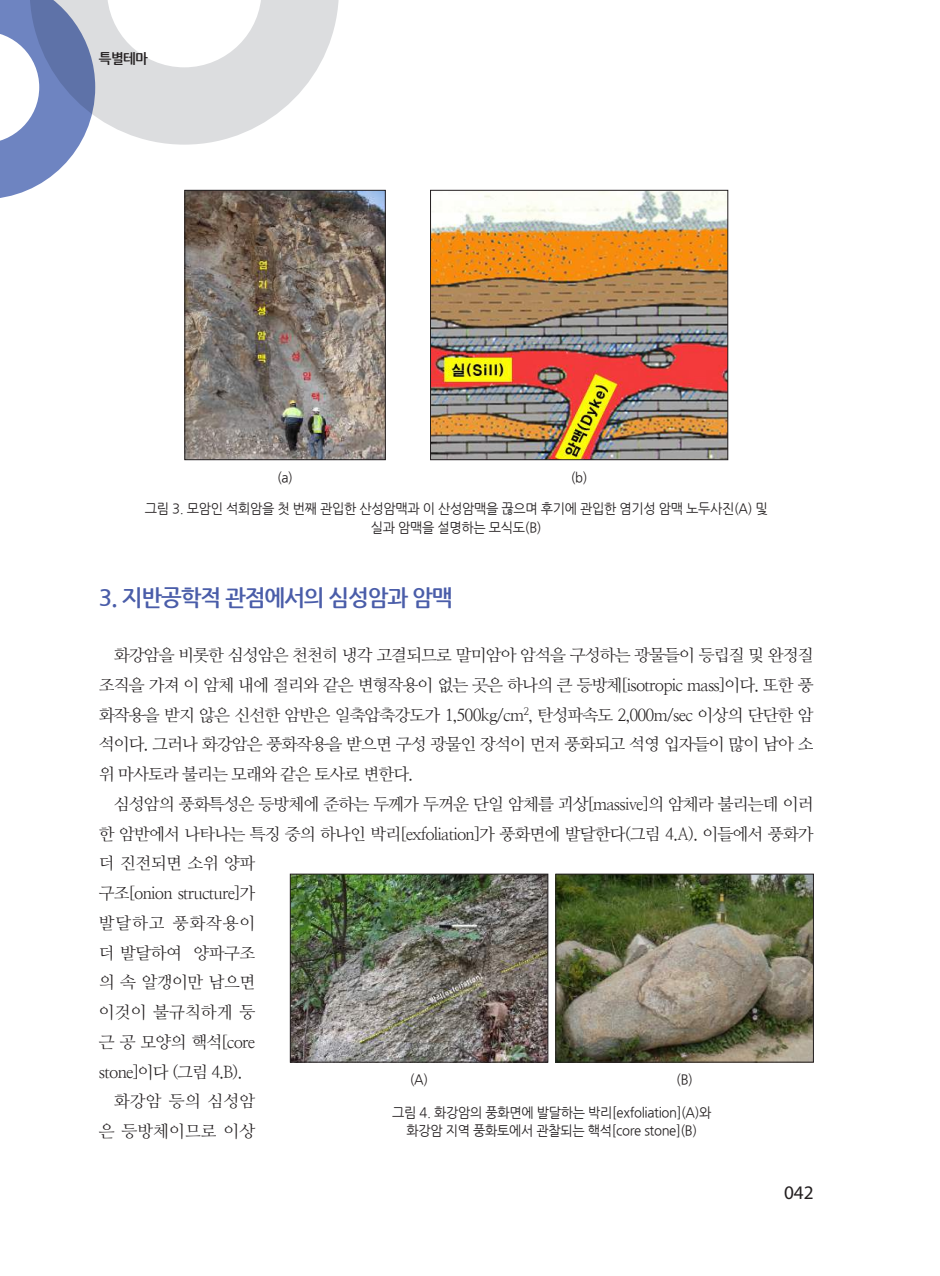
<style>
.page{position:relative;width:940px;height:1276px;background:#fff}
.page>*{position:absolute;margin:0;border:0;box-sizing:border-box;transform-origin:0 0}
.t1{font:700 22.75px "Nanum Gothic";letter-spacing:-.05em;color:#4a5da9}
.t2{font:19.25px "Myriad Pro";color:#231f20}
.t3{font:16.62px/29.8px "Nanum Myeongjo";letter-spacing:-.05em;color:#231f20;text-align:justify}
.t4{font:16.62px "Nanum Myeongjo";letter-spacing:.005em;color:#231f20}
.t5{font:16.62px "Nanum Myeongjo";letter-spacing:.05em;color:#231f20}
.t6{font:16.62px "Nanum Myeongjo";letter-spacing:-.03em;color:#231f20}
.t7{font:700 14px "Nanum Gothic";color:#231f20}
.t8{font:13.65px/18.4px "Nanum Gothic";letter-spacing:-.025em;color:#231f20;text-align:center;scale:.96 1}
</style>
<div class="page">
<img style="left:186px;top:192px;width:197px;height:266px">
<div style="left:184px;top:190px;width:201px;height:270px;border:1px solid #231f20"></div>
<img style="left:432px;top:192px;width:294px;height:266px">
<div style="left:430px;top:190px;width:298px;height:270px;border:1px solid #231f20"></div>
<img style="left:557px;top:876px;width:254px;height:184px">
<div style="left:555px;top:874px;width:258px;height:188px;border:1px solid #231f20"></div>
<img style="left:292px;top:876px;width:254px;height:184px">
<div style="left:290px;top:874px;width:258px;height:188px;border:1px solid #231f20"></div>
<svg style="left:0;top:0;width:339px;height:199px"></svg>
<p class="t7" style="left:99px;top:51px;width:51px">특별테마</p>
<p class="t8" style="left:277px;top:469px;width:18px">(a)</p>
<p class="t8" style="left:570px;top:469px;width:19px">(b)</p>
<p class="t8" style="left:145px;top:500px;width:650px">그림 3. 모암인 석회암을 첫 번째 관입한 산성암맥과 이 산성암맥을 끊으며 후기에 관입한 염기성 암맥 노두사진(A) 및 실과 암맥을 설명하는 모식도(B)</p>
<h1 class="t1" style="left:99px;top:587px;width:355px">3. 지반공학적 관점에서의 심성암과 암맥</h1>
<p class="t3" style="left:99px;top:640px;width:716px;text-indent:15px">화강암을 비롯한 심성암은 천천히 냉각 고결되므로 말미암아 암석을 구성하는 광물들이 등립질 및 완정질 조직을 가져 이 암체 내에 절리와 같은 변형작용이 없는 곳은 하나의 큰 등방체[isotropic mass]이다. 또한 풍 화작용을 받지 않은 신선한 암반은 일축압축강도가 1,500kg/cm<sup>2</sup>, 탄성파속도 2,000m/sec 이상의 단단한 암 석이다. 그러나 화강암은 풍화작용을 받으면 구성 광물인 장석이 먼저 풍화되고 석영 입자들이 많이 남아 소 위 마사토라 불리는 모래와 같은 토사로 변한다.</p>
<p class="t3" style="left:114px;top:789px;width:701px">심성암의 풍화특성은 등방체에 준하는 두께가 두꺼운 단일 암체를 괴상[massive]의 암체라 불리는데 이러</p>
<p class="t3" style="left:99px;top:818px;width:716px">한 암반에서 나타나는 특징 중의 하나인 박리[exfoliation]가 풍화면에 발달한다(그림 4.A). 이들에서 풍화가</p>
<p class="t3" style="left:99px;top:848px;width:158px">더 진전되면 소위 양파</p>
<p class="t3" style="left:99px;top:878px;width:158px">구조[onion structure]가</p>
<p class="t5" style="left:99px;top:913px;width:158px">발달하고 풍화작용이</p>
<p class="t6" style="left:99px;top:942px;width:158px">더 발달하여 양파구조</p>
<p class="t3" style="left:99px;top:967px;width:158px">의 속 알갱이만 남으면</p>
<p class="t4" style="left:99px;top:1002px;width:158px">이것이 불규칙하게 둥</p>
<p class="t3" style="left:99px;top:1027px;width:158px">근 공 모양의 핵석[core</p>
<p class="t3" style="left:99px;top:1056px;width:145px">stone]이다 (그림 4.B).</p>
<p class="t3" style="left:114px;top:1086px;width:143px">화강암 등의 심성암</p>
<p class="t4" style="left:99px;top:1121px;width:158px">은 등방체이므로 이상</p>
<p class="t8" style="left:410px;top:1070px;width:21px">(A)</p>
<p class="t8" style="left:676px;top:1070px;width:19px">(B)</p>
<p class="t8" style="left:392px;top:1103px;width:334px">그림 4. 화강암의 풍화면에 발달하는 박리[exfoliation](A)와 화강암 지역 풍화토에서 관찰되는 핵석[core stone](B)</p>
<p class="t2" style="left:784px;top:1180px;width:31px">042</p>
</div>
